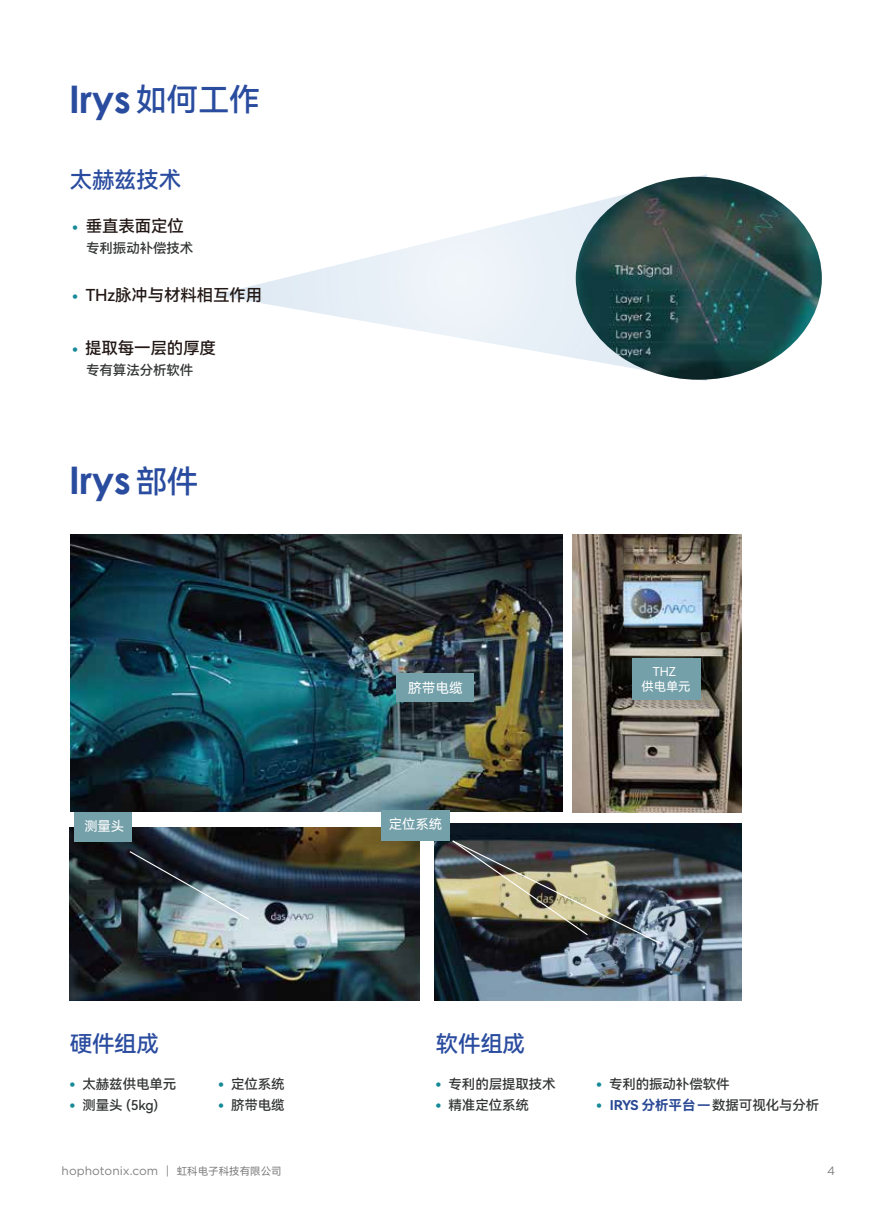
<style>
.page{position:relative;width:893px;height:1212px;background:#fff}
.page>*{position:absolute;margin:0;border:0;box-sizing:border-box;transform-origin:0 0}
.t1{font:700 38.1px "Century Gothic";color:#2a4c9f}
.t2{font:22.5px "Harmony OS Sans SC Medium";letter-spacing:-.01em;color:#2a4c9f}
.t3{font:16.5px "Harmony OS Sans SC Medium";letter-spacing:-.01em;color:#221815}
.t4{font:13.8px "Harmony OS Sans SC";color:#fff}
.t5{font:13.5px "Harmony OS Sans SC Medium";letter-spacing:-.01em;color:#323333}
.t6{font:13.5px "Harmony OS Sans SC Bold";letter-spacing:-.01em;color:#294894}
.t7{font:13.35px "Harmony OS Sans SC";letter-spacing:-.01em;color:#fff}
.t8{font:12.3px/14.5px "Harmony OS Sans SC";color:#fff;text-align:center}
.t9{font:12px "Gotham";color:#808080}
.s1{font-family:"Harmony OS Sans SC Medium";font-weight:400;font-size:31.5px}
.s2{font-size:6px;color:#168a97}
.s3{font-family:"Harmony OS Sans SC Medium";color:#323333}
.s4{font-family:"Harmony OS Sans SC";font-size:10.5px}
</style>
<div class="page">
<svg style="left:216px;top:174px;width:491px;height:207px"></svg>
<img style="left:576px;top:177px;width:246px;height:203px">
<svg style="left:572px;top:812px;width:169px;height:12px"></svg>
<img style="left:572px;top:534px;width:169px;height:278px">
<div style="left:632px;top:658px;width:68px;height:42px;background:#74a0a9"></div>
<img style="left:69px;top:828px;width:351px;height:173px">
<div style="left:74px;top:810px;width:57px;height:31px;background:#74a0a9"></div>
<svg style="left:128px;top:850px;width:125px;height:71px;background:#4d5b65"></svg>
<img style="left:70px;top:535px;width:493px;height:276px">
<div style="left:396px;top:673px;width:77px;height:29px;background:#74a0a9"></div>
<img style="left:434px;top:824px;width:307px;height:177px">
<div style="left:381px;top:810px;width:68px;height:31px;background:#74a0a9"></div>
<img style="left:451px;top:839px;width:211px;height:106px">
<h1 class="t1" style="left:69px;top:71px;width:193px">Irys<span class="s1">如何工作</span></h1>
<h2 class="t2" style="left:70px;top:164px;width:113px">太赫兹技术</h2>
<p class="t3" style="left:72px;top:215px;width:113px"><span class="s2">●</span> 垂直表面定位</p>
<p class="t5" style="left:86px;top:239px;width:109px">专利振动补偿技术</p>
<p class="t3" style="left:72px;top:284px;width:192px"><span class="s2">●</span> THz脉冲与材料相互作用</p>
<p class="t3" style="left:72px;top:336px;width:145px"><span class="s2">●</span> 提取每一层的厚度</p>
<p class="t5" style="left:86px;top:361px;width:109px">专有算法分析软件</p>
<h1 class="t1" style="left:69px;top:452px;width:131px">Irys<span class="s1">部件</span></h1>
<p class="t7" style="left:84px;top:817px;width:41px">测量头</p>
<h2 class="t2" style="left:70px;top:1028px;width:91px">硬件组成</h2>
<p class="t5" style="left:70px;top:1075px;width:108px"><sup>●</sup> 太赫兹供电单元</p>
<p class="t5" style="left:70px;top:1096px;width:90px"><sup>●</sup> 测量头 (5kg)</p>
<p class="t5" style="left:218px;top:1075px;width:68px"><sup>●</sup> 定位系统</p>
<p class="t5" style="left:218px;top:1096px;width:68px"><sup>●</sup> 脐带电缆</p>
<p class="t4" style="left:408px;top:678px;width:56px">脐带电缆</p>
<p class="t7" style="left:389px;top:815px;width:55px">定位系统</p>
<p class="t8" style="left:641px;top:664px;width:51px">THZ<br>供电单元</p>
<h2 class="t2" style="left:436px;top:1028px;width:91px">软件组成</h2>
<p class="t5" style="left:436px;top:1075px;width:122px"><sup>●</sup> 专利的层提取技术</p>
<p class="t5" style="left:436px;top:1096px;width:95px"><sup>●</sup> 精准定位系统</p>
<p class="t5" style="left:596px;top:1075px;width:135px"><sup>●</sup> 专利的振动补偿软件</p>
<p class="t6" style="left:596px;top:1096px;width:225px"><sup>●</sup> IRYS 分析平台—<span class="s3">数据可视化与分析</span></p>
<p class="t9" style="left:62px;top:1164px;width:222px">hophotonix.com | <span class="s4">虹科电子科技有限公司</span></p>
<p class="t9" style="left:827px;top:1164px;width:10px">4</p>
</div>
